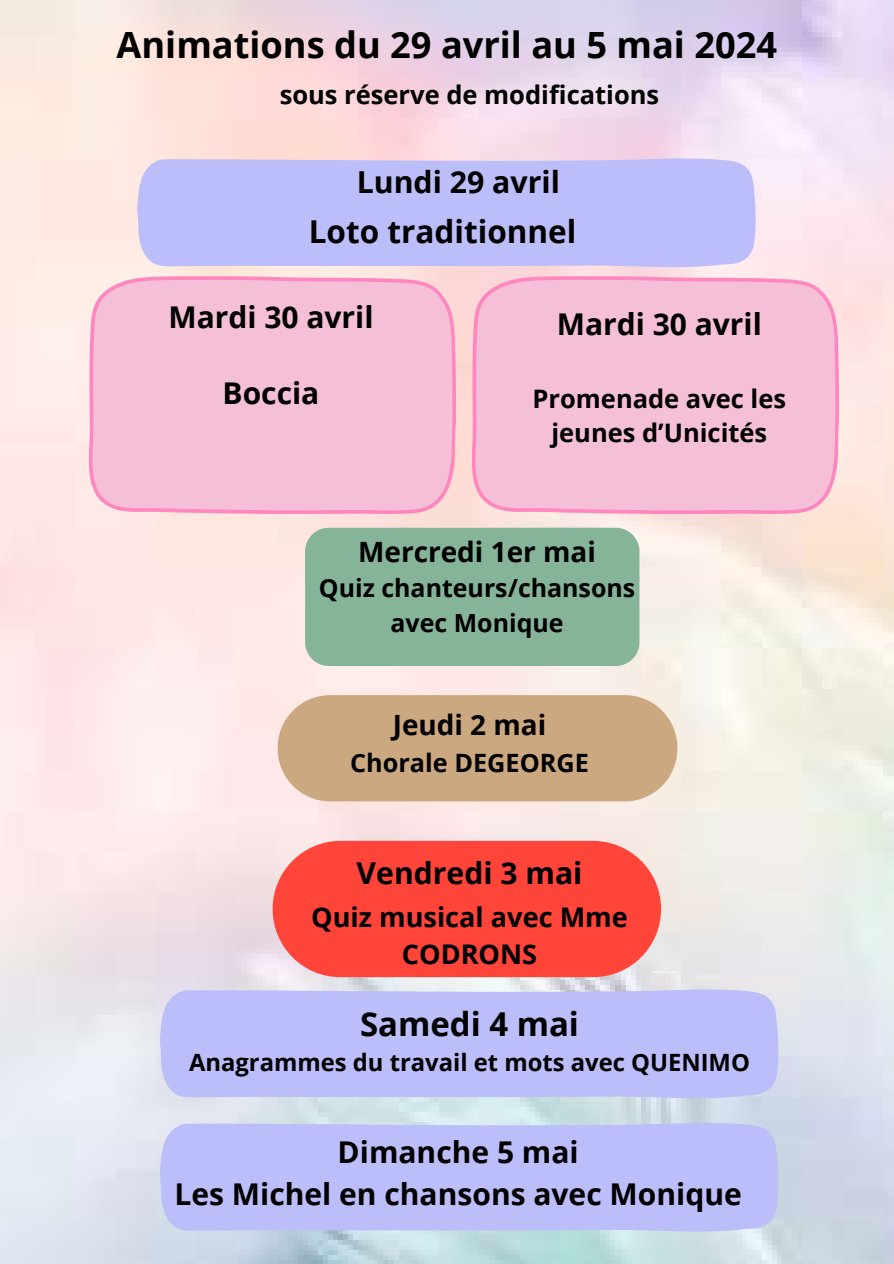
<style>
.page{position:relative;width:894px;height:1264px;background:#fff}
.page>*{position:absolute;margin:0;border:0;box-sizing:border-box;transform-origin:0 0}
.t1{font:700 36.15px "Open Sans";color:#000}
.t2{font:700 32.85px "Open Sans";color:#000}
.t3{font:700 31.5px "Open Sans";color:#000}
.t4{font:700 30.3px "Open Sans";color:#000}
.t5{font:700 30.15px "Open Sans";color:#000}
.t6{font:700 30px/41.7px "Open Sans";color:#000;text-align:center}
.t7{font:700 27.9px "Open Sans";color:#000}
.t8{font:700 27.15px/37.8px "Open Sans";color:#000;text-align:center}
.t9{font:700 25.5px/34.8px "Open Sans";color:#000;text-align:center}
.t10{font:700 25.2px "Open Sans";color:#000}
.t11{font:700 24.9px/34.8px "Open Sans";color:#000;text-align:center}
.t12{font:700 23.85px "Open Sans";color:#000}
</style>
<div class="page">
<img style="left:0;top:0;width:893px;height:1263px">
<svg style="left:137px;top:156px;width:619px;height:114px;background:#c1c0f7"></svg>
<svg style="left:469px;top:272px;width:372px;height:246px;background:#f5bfd6"></svg>
<div style="left:305px;top:527px;width:334px;height:139px;background:#86b499"></div>
<svg style="left:277px;top:695px;width:400px;height:106px;background:#ceac87"></svg>
<div style="left:272px;top:840px;width:389px;height:137px;background:#ff443a;border-radius:68px"></div>
<svg style="left:160px;top:987px;width:619px;height:114px;background:#bec1f8"></svg>
<svg style="left:160px;top:1120px;width:619px;height:114px;background:#bdc0f8"></svg>
<svg style="left:87px;top:272px;width:371px;height:246px;background:#f6bfd6"></svg>
<p class="t1" style="left:116px;top:19px;width:662px">Animations du 29 avril au 5 mai 2024</p>
<p class="t9" style="left:279px;top:77px;width:381px">sous réserve de modifications</p>
<p class="t4" style="left:356px;top:160px;width:205px">Lundi 29 avril</p>
<p class="t3" style="left:309px;top:209px;width:269px">Loto traditionnel</p>
<p class="t6" style="left:168px;top:295px;width:206px">Mardi 30 avril</p>
<p class="t6" style="left:222px;top:371px;width:98px">Boccia</p>
<p class="t6" style="left:556px;top:303px;width:206px">Mardi 30 avril</p>
<p class="t9" style="left:532px;top:380px;width:255px">Promenade avec les jeunes d’Unicités</p>
<p class="t7" style="left:358px;top:532px;width:239px">Mercredi 1er mai</p>
<p class="t11" style="left:319px;top:570px;width:318px">Quiz chanteurs/chansons avec Monique</p>
<p class="t7" style="left:392px;top:705px;width:155px">Jeudi 2 mai</p>
<p class="t10" style="left:350px;top:745px;width:240px">Chorale DEGEORGE</p>
<p class="t5" style="left:356px;top:851px;width:227px">Vendredi 3 mai</p>
<p class="t8" style="left:311px;top:897px;width:318px">Quiz musical avec Mme<br>CODRONS</p>
<p class="t2" style="left:360px;top:1001px;width:220px">Samedi 4 mai</p>
<p class="t12" style="left:189px;top:1045px;width:562px">Anagrammes du travail et mots avec QUENIMO</p>
<p class="t6" style="left:174px;top:1130px;width:568px">Dimanche 5 mai<br>Les Michel en chansons avec Monique</p>
</div>
